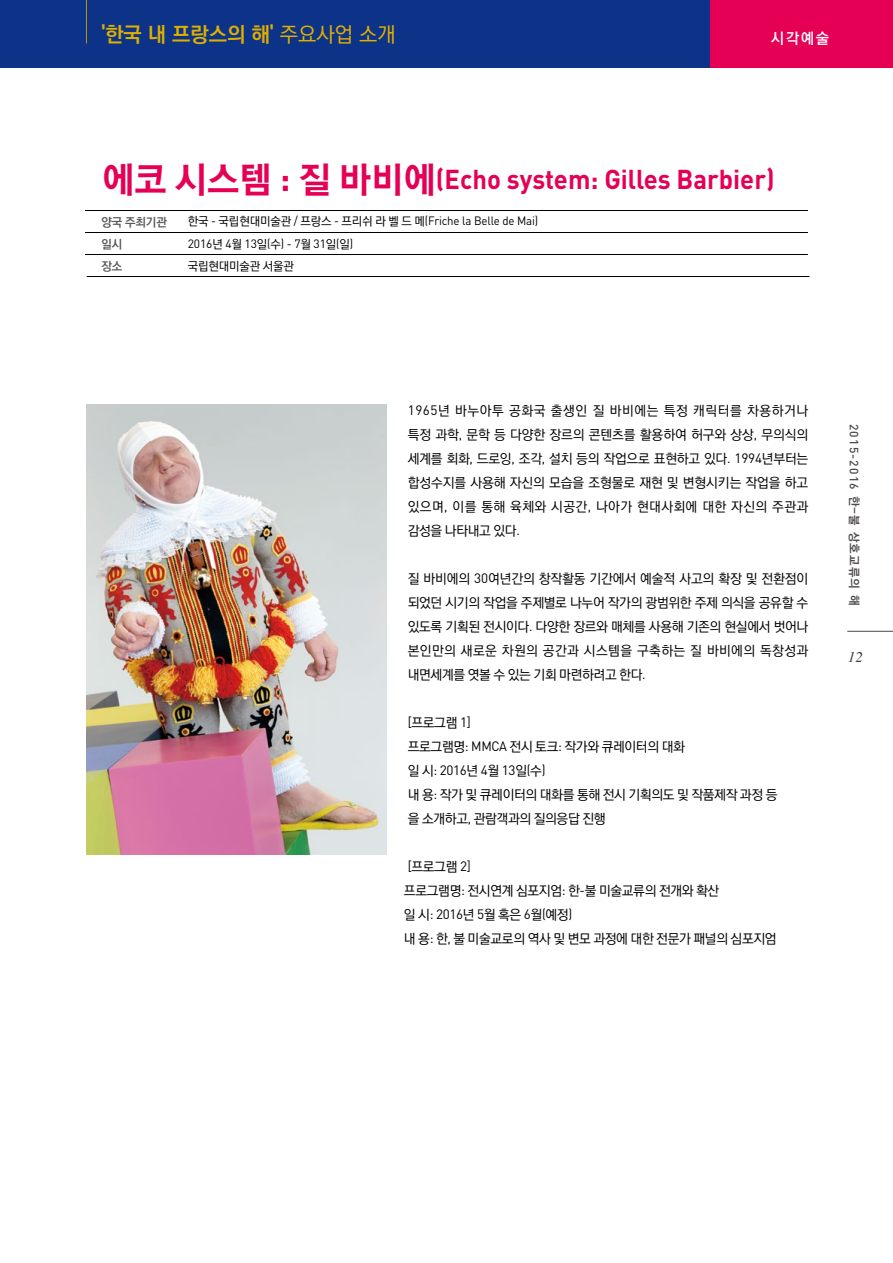
<style>
.page{position:relative;width:893px;height:1263px;background:#fff}
.page>*{position:absolute;margin:0;border:0;box-sizing:border-box;transform-origin:0 0}
.t1{font:700 27px "DIN Pro";color:#e50055;scale:.95 1}
.t2{font:700 21px "Ko Pub Dotum";color:#dfaf00}
.t3{font:15px "Rix Go PB";color:#fff}
.t4{font:italic 15px "Times";color:#3e3a39}
.t5{font:500 13.5px/24px "Ko Pub Dotum";letter-spacing:-.025em;color:#000}
.t6{font:13.5px "DIN Pro";letter-spacing:-.025em;color:#000;scale:.95 1}
.t7{font:12px/23.2px "DIN Pro";letter-spacing:-.01em;color:#000;scale:.95 1}
.t8{font:500 12px "DIN Pro";letter-spacing:.1em;color:#4c4948}
.t9{font:700 12px/21.9px "Ko Pub Dotum";color:#595757}
.t10{font:500 12px "Ko Pub Dotum";letter-spacing:-.01em;color:#000}
.s1{font-weight:500}
.s2{font-family:"Rix Go PEB";font-weight:400;font-size:36px}
.s3{font-size:36px}
.s4{font-family:"Ko Pub Dotum";font-weight:500}
.s5{font-family:"DIN Pro";font-weight:400}
.s6{font-family:"Ko Pub Dotum";font-weight:700}
</style>
<div class="page">
<div style="left:0;top:0;width:710px;height:68px;background:#0c3388"></div>
<div style="left:710px;top:0;width:183px;height:68px;background:#e50055"></div>
<hr style="left:86px;top:0;width:1px;height:43px;background:#b89b00">
<hr style="left:847px;top:631px;width:46px;height:1px;background:#4c4948">
<hr style="left:85px;top:210px;width:723px;height:1px;background:#000">
<hr style="left:85px;top:232px;width:723px;height:1px;background:#000">
<hr style="left:85px;top:254px;width:723px;height:1px;background:#000">
<hr style="left:87px;top:276px;width:722px;height:1px;background:#000">
<img style="left:87px;top:404px;width:299px;height:450px">
<h2 class="t2" style="left:101px;top:23px;width:296px">'한국 내 프랑스의 해' <span class="s1">주요사업 소개</span></h2>
<p class="t3" style="left:771px;top:31px;width:60px">시각예술</p>
<h1 class="t1" style="left:102px;top:161px;width:709px"><span class="s2">에코 시스템</span> <span class="s3">:</span> <span class="s2">질 바비에</span>(Echo system: Gilles Barbier)</h1>
<p class="t7" style="left:188px;top:208px;width:370px"><span class="s4">한국</span> - <span class="s4">국립현대미술관</span> / <span class="s4">프랑스</span> - <span class="s4">프리쉬 라 벨 드 메</span>(Friche la Belle de Mai)<br>2016<span class="s4">년</span> 4<span class="s4">월</span> 13<span class="s4">일</span>(<span class="s4">수</span>) - 7<span class="s4">월</span> 31<span class="s4">일</span>(<span class="s4">일</span>)</p>
<p class="t9" style="left:101px;top:211px;width:67px">양국 주최기관 일시<br>장소</p>
<p class="t10" style="left:188px;top:260px;width:108px">국립현대미술관 서울관</p>
<p class="t5" style="left:408px;top:399px;width:402px;text-align:justify"><span class="s5">1965</span>년 바누아투 공화국 출생인 질 바비에는 특정 캐릭터를 차용하거나 특정 과학<span class="s5">,</span> 문학 등 다양한 장르의 콘텐츠를 활용하여 허구와 상상<span class="s5">,</span> 무의식의 세계를 회화<span class="s5">,</span> 드로잉<span class="s5">,</span> 조각<span class="s5">,</span> 설치 등의 작업으로 표현하고 있다<span class="s5">. 1994</span>년부터는 합성수지를 사용해 자신의 모습을 조형물로 재현 및 변형시키는 작업을 하고 있으며<span class="s5">,</span> 이를 통해 육체와 시공간<span class="s5">,</span> 나아가 현대사회에 대한 자신의 주관과 감성을 나타내고 있다<span class="s5">.</span></p>
<p class="t5" style="left:408px;top:567px;width:402px;text-align:justify">질 바비에의 <span class="s5">30</span>여년간의 창작활동 기간에서 예술적 사고의 확장 및 전환점이 되었던 시기의 작업을 주제별로 나누어 작가의 광범위한 주제 의식을 공유할 수 있도록 기획된 전시이다<span class="s5">.</span> 다양한 장르와 매체를 사용해 기존의 현실에서 벗어나 본인만의 새로운 차원의 공간과 시스템을 구축하는 질 바비에의 독창성과 내면세계를 엿볼 수 있는 기회 마련하려고 한다<span class="s5">.</span></p>
<p class="t5" style="left:408px;top:711px;width:279px"><span class="s5">[</span>프로그램 <span class="s5">1]<br></span>프로그램명<span class="s5">: MMCA</span> 전시 토크<span class="s5">:</span> 작가와 큐레이터의 대화</p>
<p class="t6" style="left:408px;top:761px;width:147px"><span class="s4">일 시</span>: 2016<span class="s4">년</span> 4<span class="s4">월</span> 13<span class="s4">일</span>(<span class="s4">수</span>)</p>
<p class="t5" style="left:408px;top:783px;width:371px">내 용<span class="s5">:</span> 작가 및 큐레이터의 대화를 통해 전시 기획의도 및 작품제작 과정 등 을 소개하고<span class="s5">,</span> 관람객과의 질의응답 진행</p>
<p class="t5" style="left:404px;top:855px;width:374px"><span class="s5">[</span>프로그램 <span class="s5">2]<br></span>프로그램명<span class="s5">:</span> 전시연계 심포지엄<span class="s5">:</span> 한<span class="s5">-</span>불 미술교류의 전개와 확산<br>일 시<span class="s5">: 2016</span>년 <span class="s5">5</span>월 혹은 <span class="s5">6</span>월<span class="s5">(</span>예정<span class="s5">)<br></span>내 용<span class="s5">:</span> 한<span class="s5">,</span> 불 미술교로의 역사 및 변모 과정에 대한 전문가 패널의 심포지엄</p>
<p class="t8" style="left:862px;top:424px;width:183px;rotate:90deg">2015-2016 <span class="s6">한-불 상호교류의 해</span></p>
<p class="t4" style="left:848px;top:649px;width:16px">12</p>
</div>
